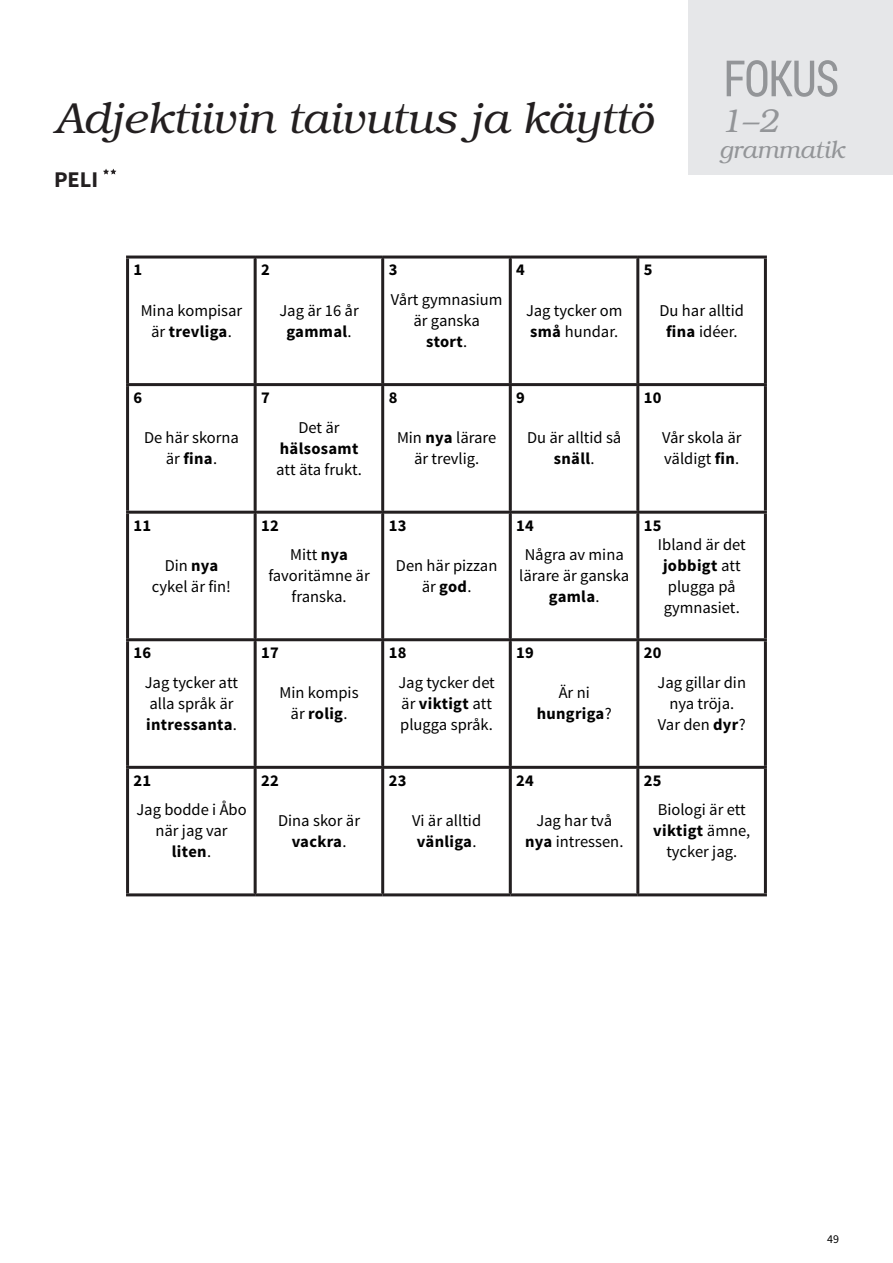
<style>
.page{position:relative;width:893px;height:1263px;background:#fff}
.page>*{position:absolute;margin:0;border:0;box-sizing:border-box;transform-origin:0 0}
.otsikko_kappaleen_m{font:italic 43.5px "Te X Gyre Bonum";color:#231f20}
.t1{font:italic 33px "Te X Gyre Bonum";color:#939598}
.t2{font:italic 24.3px "Te X Gyre Bonum";color:#939598}
.tehtävän_nimi{font:700 22.5px "Source Sans Pro";color:#231f20}
.kortit_teksti_keski{font:16.5px/21px "Source Sans Pro";color:#000;text-align:center}
.kortit_teksti_keski-2{font:700 16.5px/21px "Source Sans Pro";letter-spacing:.02em;color:#000;text-align:center}
.t3{font:12px "Source Sans Pro";color:#000}
.s1{font-weight:700}
.s2{font-weight:400}
</style>
<div class="page">
<div style="left:689px;top:0;width:204px;height:174px;background:#e6e7e9"></div>
<svg style="left:727px;top:60px;width:110px;height:37px"></svg>
<svg style="left:103px;top:169px;width:13px;height:5px"></svg>
<hr style="left:126px;top:255px;width:129px;height:3px;background:#231f20">
<hr style="left:126px;top:258px;width:3px;height:125px;background:#231f20">
<hr style="left:255px;top:255px;width:128px;height:3px;background:#231f20">
<hr style="left:254px;top:258px;width:3px;height:125px;background:#231f20">
<hr style="left:383px;top:255px;width:127px;height:3px;background:#231f20">
<hr style="left:381px;top:258px;width:3px;height:125px;background:#231f20">
<hr style="left:510px;top:255px;width:128px;height:3px;background:#231f20">
<hr style="left:509px;top:258px;width:3px;height:125px;background:#231f20">
<hr style="left:638px;top:255px;width:129px;height:3px;background:#231f20">
<hr style="left:636px;top:258px;width:3px;height:125px;background:#231f20">
<hr style="left:764px;top:258px;width:3px;height:125px;background:#231f20">
<hr style="left:126px;top:383px;width:129px;height:3px;background:#231f20">
<hr style="left:126px;top:386px;width:3px;height:125px;background:#231f20">
<hr style="left:255px;top:383px;width:128px;height:3px;background:#231f20">
<hr style="left:254px;top:386px;width:3px;height:125px;background:#231f20">
<hr style="left:383px;top:383px;width:127px;height:3px;background:#231f20">
<hr style="left:381px;top:386px;width:3px;height:125px;background:#231f20">
<hr style="left:510px;top:383px;width:128px;height:3px;background:#231f20">
<hr style="left:509px;top:386px;width:3px;height:125px;background:#231f20">
<hr style="left:638px;top:383px;width:129px;height:3px;background:#231f20">
<hr style="left:636px;top:386px;width:3px;height:125px;background:#231f20">
<hr style="left:764px;top:386px;width:3px;height:125px;background:#231f20">
<hr style="left:126px;top:511px;width:129px;height:3px;background:#231f20">
<hr style="left:126px;top:514px;width:3px;height:124px;background:#231f20">
<hr style="left:255px;top:511px;width:128px;height:3px;background:#231f20">
<hr style="left:254px;top:514px;width:3px;height:124px;background:#231f20">
<hr style="left:383px;top:511px;width:127px;height:3px;background:#231f20">
<hr style="left:381px;top:514px;width:3px;height:124px;background:#231f20">
<hr style="left:510px;top:511px;width:128px;height:3px;background:#231f20">
<hr style="left:509px;top:514px;width:3px;height:124px;background:#231f20">
<hr style="left:638px;top:511px;width:129px;height:3px;background:#231f20">
<hr style="left:636px;top:514px;width:3px;height:124px;background:#231f20">
<hr style="left:764px;top:514px;width:3px;height:124px;background:#231f20">
<hr style="left:126px;top:638px;width:129px;height:3px;background:#231f20">
<hr style="left:126px;top:641px;width:3px;height:125px;background:#231f20">
<hr style="left:255px;top:638px;width:128px;height:3px;background:#231f20">
<hr style="left:254px;top:641px;width:3px;height:125px;background:#231f20">
<hr style="left:383px;top:638px;width:127px;height:3px;background:#231f20">
<hr style="left:381px;top:641px;width:3px;height:125px;background:#231f20">
<hr style="left:510px;top:638px;width:128px;height:3px;background:#231f20">
<hr style="left:509px;top:641px;width:3px;height:125px;background:#231f20">
<hr style="left:638px;top:638px;width:129px;height:3px;background:#231f20">
<hr style="left:636px;top:641px;width:3px;height:125px;background:#231f20">
<hr style="left:764px;top:641px;width:3px;height:125px;background:#231f20">
<hr style="left:126px;top:766px;width:129px;height:3px;background:#231f20">
<hr style="left:126px;top:769px;width:3px;height:124px;background:#231f20">
<hr style="left:255px;top:766px;width:128px;height:3px;background:#231f20">
<hr style="left:254px;top:769px;width:3px;height:124px;background:#231f20">
<hr style="left:383px;top:766px;width:127px;height:3px;background:#231f20">
<hr style="left:381px;top:769px;width:3px;height:124px;background:#231f20">
<hr style="left:510px;top:766px;width:128px;height:3px;background:#231f20">
<hr style="left:509px;top:769px;width:3px;height:124px;background:#231f20">
<hr style="left:638px;top:766px;width:129px;height:3px;background:#231f20">
<hr style="left:636px;top:769px;width:3px;height:124px;background:#231f20">
<hr style="left:764px;top:769px;width:3px;height:124px;background:#231f20">
<hr style="left:126px;top:893px;width:129px;height:3px;background:#231f20">
<hr style="left:255px;top:893px;width:128px;height:3px;background:#231f20">
<hr style="left:383px;top:893px;width:127px;height:3px;background:#231f20">
<hr style="left:510px;top:893px;width:128px;height:3px;background:#231f20">
<hr style="left:638px;top:893px;width:129px;height:3px;background:#231f20">
<p class="otsikko_kappaleen_m" style="left:54px;top:86px;width:600px">Adjektiivin taivutus ja käyttö</p>
<h2 class="t1" style="left:721px;top:97px;width:59px">1–2</h2>
<p class="tehtävän_nimi" style="left:54px;top:165px;width:46px">PELI</p>
<h3 class="t2" style="left:719px;top:132px;width:127px">grammatik</h3>
<p class="kortit_teksti_keski-2" style="left:134px;top:260px;width:10px">1</p>
<p class="kortit_teksti_keski-2" style="left:261px;top:260px;width:10px">2</p>
<p class="kortit_teksti_keski-2" style="left:389px;top:260px;width:10px">3</p>
<p class="kortit_teksti_keski-2" style="left:516px;top:260px;width:10px">4</p>
<p class="kortit_teksti_keski-2" style="left:644px;top:260px;width:10px">5</p>
<p class="kortit_teksti_keski" style="left:141px;top:300px;width:103px">Mina kompisar är <span class="s1">trevliga</span>.</p>
<p class="kortit_teksti_keski" style="left:279px;top:300px;width:81px">Jag är 16 år <span class="s1">gammal</span>.</p>
<p class="kortit_teksti_keski" style="left:391px;top:289px;width:113px">Vårt gymnasium är ganska</p>
<p class="kortit_teksti_keski-2" style="left:426px;top:332px;width:43px">stort<span class="s2">.</span></p>
<p class="kortit_teksti_keski" style="left:526px;top:300px;width:98px;text-align:left">Jag tycker om <span class="s1">små</span> hundar.</p>
<p class="kortit_teksti_keski" style="left:659px;top:300px;width:86px">Du har alltid <span class="s1">fina</span> idéer.</p>
<p class="kortit_teksti_keski-2" style="left:134px;top:388px;width:10px">6</p>
<p class="kortit_teksti_keski-2" style="left:261px;top:388px;width:10px">7</p>
<p class="kortit_teksti_keski-2" style="left:389px;top:388px;width:10px">8</p>
<p class="kortit_teksti_keski-2" style="left:516px;top:388px;width:10px">9</p>
<p class="kortit_teksti_keski-2" style="left:644px;top:388px;width:19px">10</p>
<p class="kortit_teksti_keski" style="left:144px;top:428px;width:97px">De här skorna är <span class="s1">fina</span>.</p>
<p class="kortit_teksti_keski-2" style="left:280px;top:417px;width:80px"><span class="s2">Det är </span>hälsosamt</p>
<p class="kortit_teksti_keski" style="left:276px;top:459px;width:87px">att äta frukt.</p>
<p class="kortit_teksti_keski" style="left:397px;top:428px;width:101px">Min <span class="s1">nya</span> lärare är trevlig.</p>
<p class="kortit_teksti_keski" style="left:527px;top:428px;width:96px">Du är alltid så <span class="s1">snäll</span>.</p>
<p class="kortit_teksti_keski" style="left:662px;top:428px;width:81px;text-align:left">Vår skola är väldigt <span class="s1">fin</span>.</p>
<p class="kortit_teksti_keski-2" style="left:134px;top:515px;width:19px">11</p>
<p class="kortit_teksti_keski-2" style="left:261px;top:515px;width:19px">12</p>
<p class="kortit_teksti_keski-2" style="left:389px;top:515px;width:19px">13</p>
<p class="kortit_teksti_keski-2" style="left:516px;top:515px;width:19px">14</p>
<p class="kortit_teksti_keski-2" style="left:644px;top:515px;width:19px">15</p>
<p class="kortit_teksti_keski" style="left:152px;top:555px;width:81px">Din <span class="s1">nya </span>cykel är fin!</p>
<p class="kortit_teksti_keski" style="left:268px;top:545px;width:103px">Mitt <span class="s1">nya </span>favoritämne är franska.</p>
<p class="kortit_teksti_keski" style="left:396px;top:555px;width:103px">Den här pizzan är <span class="s1">god</span>.</p>
<p class="kortit_teksti_keski" style="left:519px;top:545px;width:111px">Några av mina lärare är ganska <span class="s1">gamla</span>.</p>
<p class="kortit_teksti_keski" style="left:658px;top:534px;width:89px">Ibland är det <span class="s1">jobbigt</span> att plugga på gymnasiet.</p>
<p class="kortit_teksti_keski-2" style="left:134px;top:643px;width:19px">16</p>
<p class="kortit_teksti_keski-2" style="left:261px;top:643px;width:19px">17</p>
<p class="kortit_teksti_keski-2" style="left:389px;top:643px;width:19px">18</p>
<p class="kortit_teksti_keski-2" style="left:516px;top:643px;width:19px">19</p>
<p class="kortit_teksti_keski-2" style="left:644px;top:643px;width:19px">20</p>
<p class="kortit_teksti_keski" style="left:145px;top:672px;width:95px;text-align:left">Jag tycker att alla språk är <span class="s1">intressanta</span>.</p>
<p class="kortit_teksti_keski" style="left:280px;top:683px;width:80px">Min kompis är <span class="s1">rolig</span>.</p>
<p class="kortit_teksti_keski" style="left:398px;top:672px;width:98px;text-align:left">Jag tycker det är <span class="s1">viktigt</span> att plugga språk.</p>
<p class="kortit_teksti_keski-2" style="left:537px;top:683px;width:77px"><span class="s2">Är ni </span>hungriga<span class="s2">?</span></p>
<p class="kortit_teksti_keski" style="left:658px;top:672px;width:90px">Jag gillar din nya tröja.<br>Var den <span class="s1">dyr</span>?</p>
<p class="kortit_teksti_keski-2" style="left:134px;top:770px;width:19px">21</p>
<p class="kortit_teksti_keski-2" style="left:261px;top:770px;width:19px">22</p>
<p class="kortit_teksti_keski-2" style="left:389px;top:770px;width:19px">23</p>
<p class="kortit_teksti_keski-2" style="left:516px;top:770px;width:19px">24</p>
<p class="kortit_teksti_keski-2" style="left:644px;top:770px;width:19px">25</p>
<p class="kortit_teksti_keski" style="left:136px;top:800px;width:112px">Jag bodde i Åbo när jag var <span class="s1">liten</span>.</p>
<p class="kortit_teksti_keski" style="left:278px;top:810px;width:83px">Dina skor är <span class="s1">vackra</span>.</p>
<p class="kortit_teksti_keski" style="left:412px;top:810px;width:70px;text-align:left">Vi är alltid <span class="s1">vänliga</span>.</p>
<p class="kortit_teksti_keski" style="left:525px;top:810px;width:100px">Jag har två <span class="s1">nya</span> intressen.</p>
<p class="kortit_teksti_keski" style="left:653px;top:800px;width:99px">Biologi är ett <span class="s1">viktigt</span> ämne, tycker jag.</p>
<p class="t3" style="left:827px;top:1231px;width:13px">49</p>
</div>
